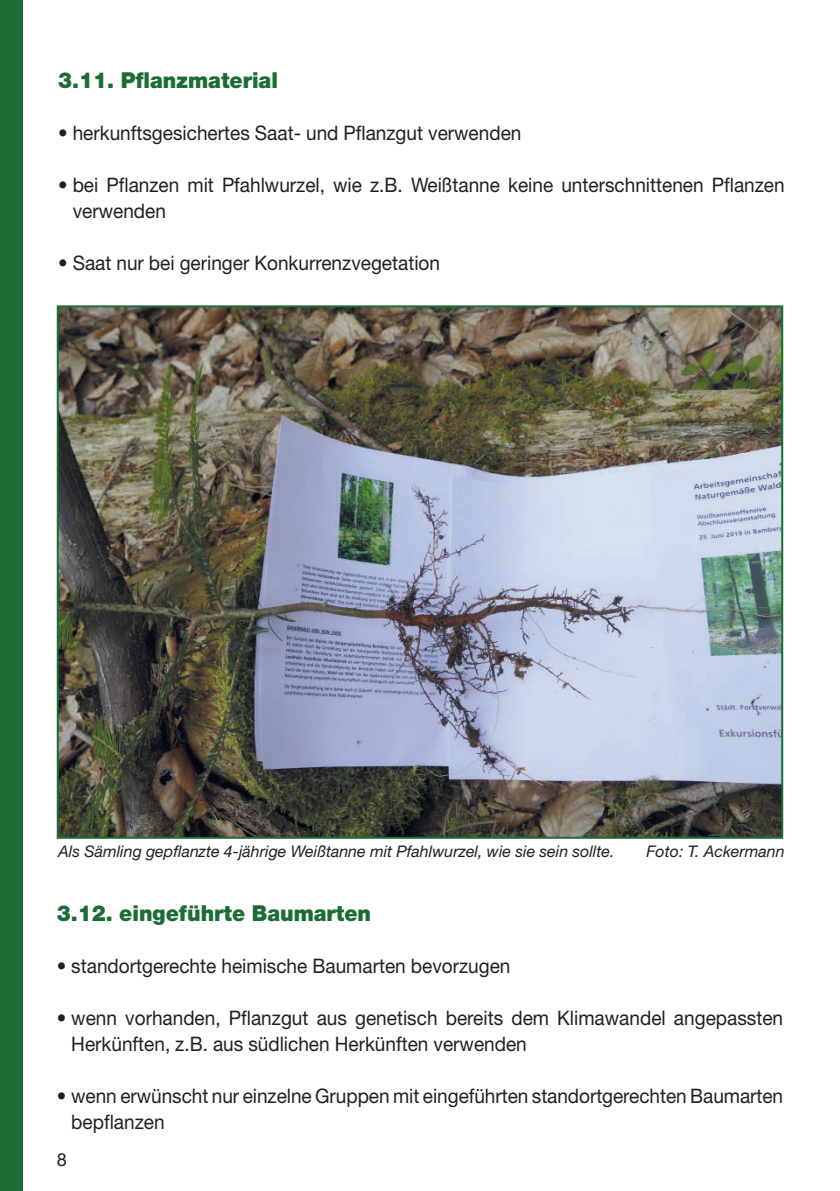
<style>
.page{position:relative;width:840px;height:1191px;background:#fff}
.page>*{position:absolute;margin:0;border:0;box-sizing:border-box;transform-origin:0 0}
.t1{font:900 22px "Helvetica Neue";color:#1c6c36;scale:.95 1}
.t2{font:20px/26px "Helvetica Neue";color:#231f20;scale:.95 1}
.t3{font:18px "Helvetica Neue";color:#231f20}
.t4{font:italic 16px "Helvetica Neue";color:#231f20}
</style>
<div class="page">
<div style="left:0;top:0;width:23px;height:1191px;background:#1c6c36"></div>
<img style="left:60px;top:308px;width:719px;height:527px">
<p class="t1" style="left:58px;top:67px;width:233px">3.11. Pflanzmaterial</p>
<p class="t2" style="left:58px;top:120px;width:489px">• herkunftsgesichertes Saat- und Pflanzgut verwenden</p>
<p class="t2" style="left:73px;top:172px;width:750px;text-indent:-15px">• bei Pflanzen mit Pfahlwurzel, wie z.B. Weißtanne keine unterschnittenen Pflanzen verwenden</p>
<p class="t2" style="left:58px;top:250px;width:403px">• Saat nur bei geringer Konkurrenzvegetation</p>
<p class="t4" style="left:58px;top:841px;width:557px">Als Sämling gepflanzte 4-jährige Weißtanne mit Pfahlwurzel, wie sie sein sollte.</p>
<p class="t4" style="left:646px;top:841px;width:140px">Foto: T. Ackermann</p>
<p class="t1" style="left:57px;top:899px;width:332px">3.12. eingeführte Baumarten</p>
<p class="t2" style="left:57px;top:952px;width:479px">• standortgerechte heimische Baumarten bevorzugen</p>
<p class="t2" style="left:71px;top:1004px;width:750px;text-indent:-15px">• wenn vorhanden, Pflanzgut aus genetisch bereits dem Klimawandel angepassten<br>Herkünften, z.B. aus südlichen Herkünften verwenden</p>
<p class="t2" style="left:71px;top:1082px;width:750px;text-indent:-15px">• wenn erwünscht nur einzelne Gruppen mit eingeführten standortgerechten Baumarten bepflanzen</p>
<p class="t3" style="left:57px;top:1148px;width:12px">8</p>
</div>
